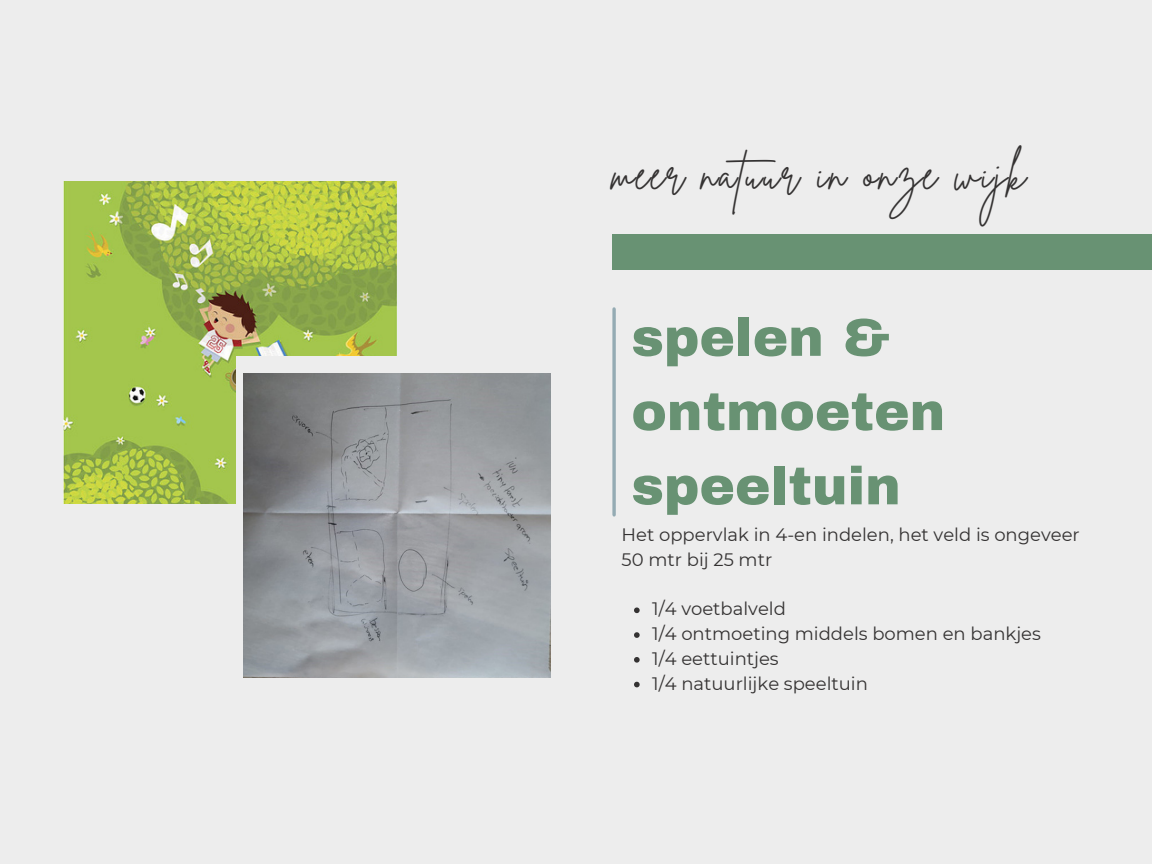
<style>
.page{position:relative;width:1152px;height:864px;background:#ededed}
.page>*{position:absolute;margin:0;border:0;box-sizing:border-box;transform-origin:0 0}
.t1{font:900 53.25px/74.2px "Archivo";color:#689273}
.t2{font:44.25px "Brittany Signature";letter-spacing:.045em;color:#343232}
.t3{font:18px "Montserrat";color:#343232}
</style>
<div class="page">
<img style="left:63px;top:182px;width:333px;height:322px">
<div style="left:236px;top:356px;width:340px;height:170px;background:#ededed"></div>
<img style="left:243px;top:374px;width:307px;height:304px">
<div style="left:612px;top:234px;width:540px;height:36px;background:#689273"></div>
<svg style="left:612px;top:309px;width:4px;height:206px"></svg>
<svg style="left:634px;top:608px;width:6px;height:5px"></svg>
<svg style="left:634px;top:632px;width:6px;height:6px"></svg>
<svg style="left:634px;top:657px;width:6px;height:6px"></svg>
<svg style="left:634px;top:682px;width:6px;height:5px"></svg>
<p class="t2" style="left:612px;top:145px;width:416px">meer natuur in onze wijk</p>
<p class="t1" style="left:631px;top:301px;width:315px">spelen &amp; ontmoeten speeltuin</p>
<p class="t3" style="left:622px;top:524px;width:460px">Het oppervlak in 4-en indelen, het veld is ongeveer</p>
<p class="t3" style="left:622px;top:548px;width:152px">50 mtr bij 25 mtr</p>
<p class="t3" style="left:652px;top:598px;width:135px">1/4 voetbalveld</p>
<p class="t3" style="left:652px;top:623px;width:390px">1/4 ontmoeting middels bomen en bankjes</p>
<p class="t3" style="left:652px;top:647px;width:128px">1/4 eettuintjes</p>
<p class="t3" style="left:652px;top:672px;width:217px">1/4 natuurlijke speeltuin</p>
</div>
